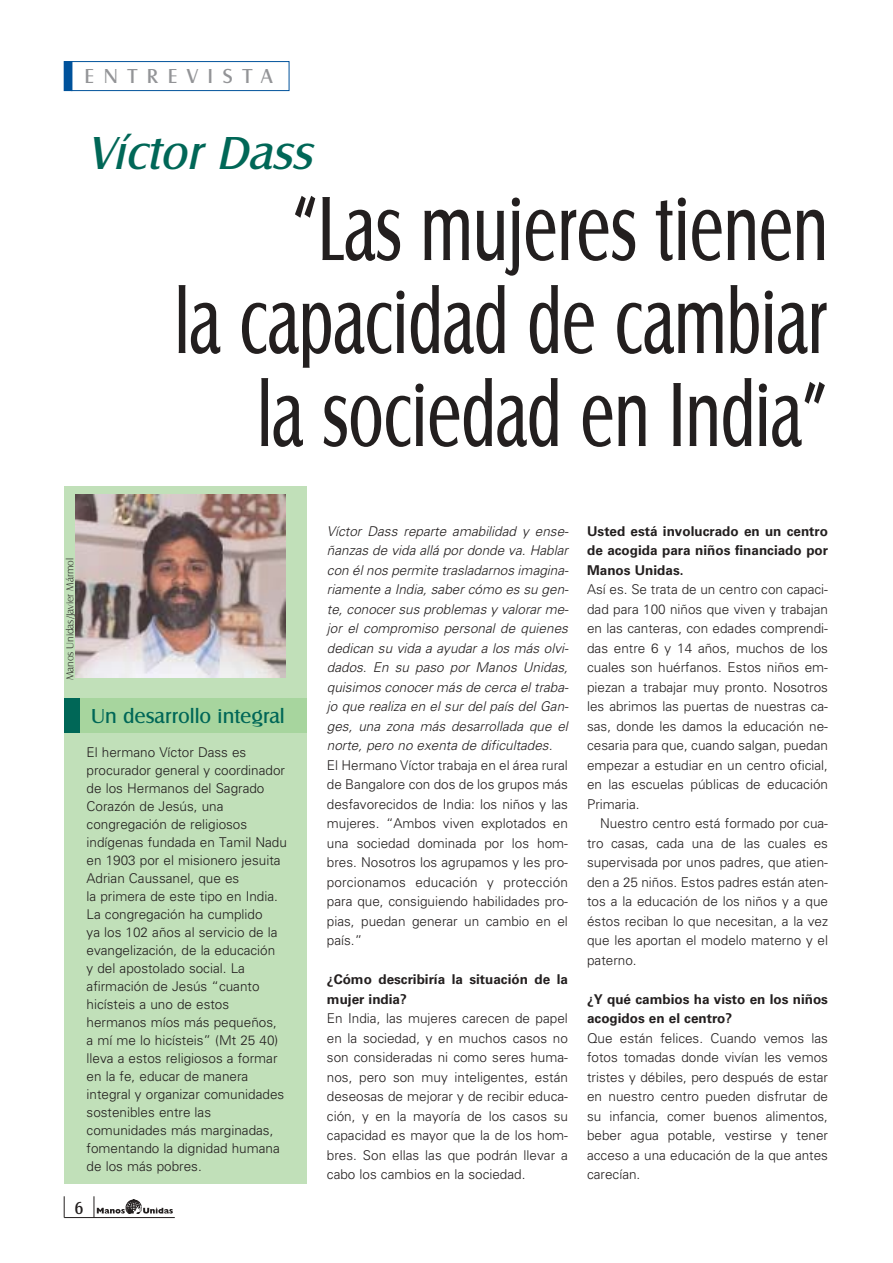
<style>
.page{position:relative;width:893px;height:1263px;background:#fff}
.page>*{position:absolute;margin:0;border:0;box-sizing:border-box;transform-origin:0 0}
.t1{font:94.5px/93px "Castle T";color:#231f1f;text-align:right;scale:.67 1}
.t2{font:italic 48px "Castle T";color:#006757}
.t3{font:21px "Castle T";color:#006757}
.t4{font:21px "Castle T";letter-spacing:.46em;color:#939497}
.t5{font:18px "Castle T";color:#231f1f}
.t6{font:300 13.5px/19.5px "Univers LT Std";color:#231f1f;text-align:justify}
.t7{font:italic 300 13.5px/19.5px "Univers LT Std";color:#231f1f;text-align:justify}
.t8{font:700 13.5px/19.5px "Univers LT Std";color:#231f1f}
.t9{font:10.5px "Castle T Ligh";color:#231f1f}
</style>
<div class="page">
<div style="left:64px;top:486px;width:242px;height:698px;background:#c1e0b9"></div>
<img style="left:76px;top:495px;width:209px;height:183px">
<div style="left:71px;top:61px;width:218px;height:30px;border:1px solid #00529b"></div>
<div style="left:64px;top:62px;width:8px;height:29px;background:#00529b"></div>
<div style="left:64px;top:699px;width:242px;height:34px;background:#a7d59e"></div>
<div style="left:64px;top:699px;width:15px;height:34px;background:#006757"></div>
<svg style="left:64px;top:1196px;width:1px;height:21px"></svg>
<hr style="left:64px;top:1217px;width:111px;height:1px;background:#231f1f">
<svg style="left:94px;top:1196px;width:79px;height:22px"></svg>
<h3 class="t4" style="left:85px;top:68px;width:190px">ENTREVISTA</h3>
<h2 class="t2" style="left:88px;top:135px;width:234px">Víctor Dass</h2>
<h1 class="t1" style="left:175px;top:188px;width:976px">“Las mujeres tienen<br>la capacidad de cambiar la sociedad en India”</h1>
<p class="t9" style="left:66px;top:680px;width:124px;rotate:-90deg">Manos Unidas/Javier Mármol</p>
<h3 class="t3" style="left:91px;top:708px;width:195px">Un desarrollo integral</h3>
<p class="t6" style="left:87px;top:744px;width:202px;line-height:18px;text-align:left">El hermano Víctor Dass es procurador general y coordinador de los Hermanos del Sagrado<br>Corazón de Jesús, una congregación de religiosos indígenas fundada en Tamil Nadu en 1903 por el misionero jesuita<br>Adrian Caussanel, que es<br>la primera de este tipo en India.<br>La congregación ha cumplido<br>ya los 102 años al servicio de la evangelización, de la educación<br>y del apostolado social. La afirmación de Jesús “cuanto hicísteis a uno de estos hermanos míos más pequeños, a mí me lo hicísteis” (Mt 25 40) lleva a estos religiosos a formar en la fe, educar de manera integral y organizar comunidades sostenibles entre las comunidades más marginadas, fomentando la dignidad humana de los más pobres.</p>
<p class="t7" style="left:327px;top:522px;width:243px">Víctor Dass reparte amabilidad y ense&shy;ñanzas de vida allá por donde va. Hablar con él nos permite trasladarnos imagina&shy;riamente a India, saber cómo es su gen&shy;te, conocer sus problemas y valorar me&shy;jor el compromiso personal de quienes dedican su vida a ayudar a los más olvi&shy;dados. En su paso por Manos Unidas, quisimos conocer más de cerca el traba&shy;jo que realiza en el sur del país del Gan&shy;ges, una zona más desarrollada que el norte, pero no exenta de dificultades.</p>
<p class="t6" style="left:327px;top:756px;width:242px">El Hermano Víctor trabaja en el área rural de Bangalore con dos de los grupos más desfavorecidos de India: los niños y las mujeres. “Ambos viven explotados en una sociedad dominada por los hom&shy;bres. Nosotros los agrupamos y les pro&shy;porcionamos educación y protección para que, consiguiendo habilidades pro&shy;pias, puedan generar un cambio en el país.”</p>
<p class="t8" style="left:327px;top:971px;width:242px">¿Cómo describiría la situación de la mujer india?</p>
<p class="t6" style="left:327px;top:1010px;width:242px">En India, las mujeres carecen de papel en la sociedad, y en muchos casos no son consideradas ni como seres huma&shy;nos, pero son muy inteligentes, están deseosas de mejorar y de recibir educa&shy;ción, y en la mayoría de los casos su capacidad es mayor que la de los hom&shy;bres. Son ellas las que podrán llevar a cabo los cambios en la sociedad.</p>
<p class="t8" style="left:587px;top:522px;width:242px;text-align:justify">Usted está involucrado en un centro de acogida para niños financiado por Manos Unidas.</p>
<p class="t6" style="left:587px;top:581px;width:242px">Así es. Se trata de un centro con capaci&shy;dad para 100 niños que viven y trabajan en las canteras, con edades comprendi&shy;das entre 6 y 14 años, muchos de los cuales son huérfanos. Estos niños em&shy;piezan a trabajar muy pronto. Nosotros les abrimos las puertas de nuestras ca&shy;sas, donde les damos la educación ne&shy;cesaria para que, cuando salgan, puedan empezar a estudiar en un centro oficial, en las escuelas públicas de educación Primaria.</p>
<p class="t6" style="left:587px;top:815px;width:242px;text-indent:13px">Nuestro centro está formado por cua&shy;tro casas, cada una de las cuales es supervisada por unos padres, que atien&shy;den a 25 niños. Estos padres están aten&shy;tos a la educación de los niños y a que éstos reciban lo que necesitan, a la vez que les aportan el modelo materno y el paterno.</p>
<p class="t8" style="left:587px;top:990px;width:242px">¿Y qué cambios ha visto en los niños acogidos en el centro?</p>
<p class="t6" style="left:587px;top:1029px;width:242px">Que están felices. Cuando vemos las fotos tomadas donde vivían les vemos tristes y débiles, pero después de estar en nuestro centro pueden disfrutar de su infancia, comer buenos alimentos, beber agua potable, vestirse y tener acceso a una educación de la que antes carecían.</p>
<h3 class="t5" style="left:74px;top:1201px;width:11px">6</h3>
</div>
